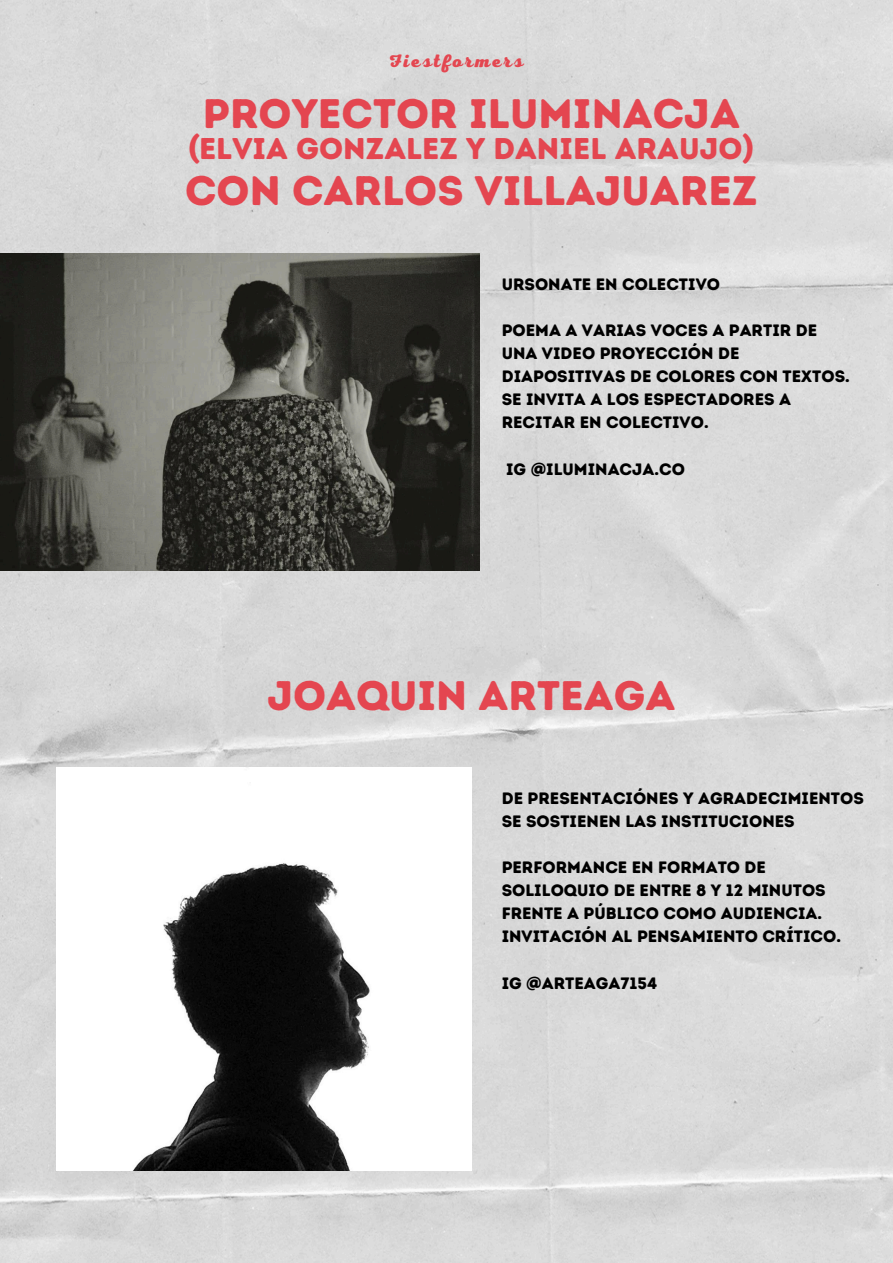
<style>
.page{position:relative;width:893px;height:1263px;background:#d9d9d9}
.page>*{position:absolute;margin:0;border:0;box-sizing:border-box;transform-origin:0 0}
.t1{font:41.25px "Intro Rust Base";color:#e44650}
.t2{font:30px "Intro Rust Base";color:#e44650}
.t3{font:18.23px "RTL Adam Script Heavy";letter-spacing:.11em;color:#e44650}
.t4{font:16.5px/23.1px "Intro Rust Base";color:#000}
</style>
<div class="page">
<img style="left:0;top:254px;width:479px;height:316px">
<img style="left:56px;top:767px;width:415px;height:403px">
<h3 class="t3" style="left:388px;top:50px;width:137px">Fiestformers</h3>
<h3 class="t1" style="left:203px;top:89px;width:538px">PROYECTOR ILUMINACJA</h3>
<h3 class="t2" style="left:188px;top:130px;width:567px">(ELVIA GONZALEZ Y DANIEL ARAUJO)</h3>
<h3 class="t1" style="left:185px;top:166px;width:574px">CON CARLOS VILLAJUAREZ</h3>
<h3 class="t4" style="left:502px;top:273px;width:220px">URSONATE EN COLECTIVO</h3>
<h1 class="t4" style="left:502px;top:319px;width:350px">POEMA A VARIAS VOCES A PARTIR DE<br>UNA VIDEO PROYECCIÓN DE<br>DIAPOSITIVAS DE COLORES CON TEXTOS.<br>SE INVITA A LOS ESPECTADORES A<br>RECITAR EN COLECTIVO.</h1>
<p class="t4" style="left:506px;top:457px;width:180px">IG @ILUMINACJA.CO</p>
<p class="t1" style="left:267px;top:670px;width:409px">JOAQUIN ARTEAGA</p>
<h3 class="t4" style="left:502px;top:787px;width:364px">DE PRESENTACIÓNES Y AGRADECIMIENTOS<br>SE SOSTIENEN LAS INSTITUCIONES</h3>
<h3 class="t4" style="left:502px;top:856px;width:341px">PERFORMANCE EN FORMATO DE<br>SOLILOQUIO DE ENTRE 8 Y 12 MINUTOS<br>FRENTE A PÚBLICO COMO AUDIENCIA.<br>INVITACIÓN AL PENSAMIENTO CRÍTICO.</h3>
<h3 class="t4" style="left:502px;top:971px;width:157px">IG @ARTEAGA7154</h3>
</div>
